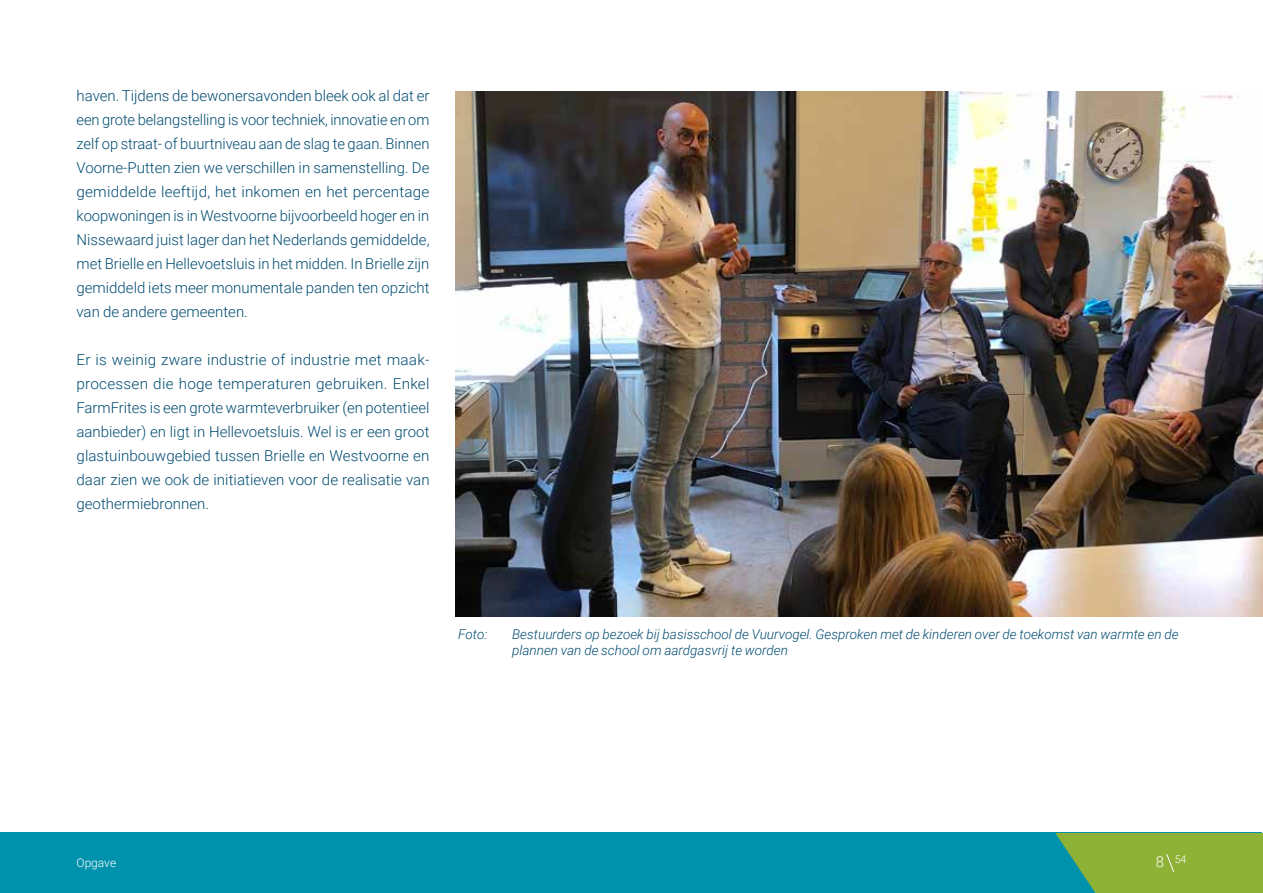
<style>
.page{position:relative;width:1263px;height:893px;background:#fff}
.page>*{position:absolute;margin:0;border:0;box-sizing:border-box;transform-origin:0 0}
.t1{font:300 15px/24px "Roboto";color:#004c71;text-align:justify}
.t2{font:italic 300 13.5px/16.2px "Roboto";color:#004c71}
.t3{font:300 12px "Roboto";color:#fff}
.t4{font:300 10.5px "Roboto";color:#fff}
.s1{font-size:15px}
</style>
<div class="page">
<img style="left:455px;top:91px;width:808px;height:526px">
<div style="left:0;top:833px;width:1262px;height:60px;background:#0091ac"></div>
<svg style="left:1055px;top:833px;width:208px;height:60px;background:#80ae40"></svg>
<p class="t1" style="left:77px;top:83px;width:354px">haven. Tijdens de bewonersavonden bleek ook al dat er een grote belangstelling is voor techniek, innovatie en om zelf op straat- of buurtniveau aan de slag te gaan. Binnen Voorne-Putten zien we verschillen in samenstelling. De gemiddelde leeftijd, het inkomen en het percentage koopwoningen is in Westvoorne bijvoorbeeld hoger en in Nissewaard juist lager dan het Nederlands gemiddelde, met Brielle en Hellevoetsluis in het midden. In Brielle zijn gemiddeld iets meer monumentale panden ten opzicht van de andere gemeenten.</p>
<p class="t1" style="left:77px;top:347px;width:355px">Er is weinig zware industrie of industrie met maak&shy;processen die hoge temperaturen gebruiken. Enkel FarmFrites is een grote warmteverbruiker (en potentieel aanbieder) en ligt in Hellevoetsluis. Wel is er een groot glastuinbouwgebied tussen Brielle en Westvoorne en daar zien we ook de initiatieven voor de realisatie van geothermiebronnen.</p>
<p class="t2" style="left:458px;top:625px;width:31px">Foto:</p>
<p class="t2" style="left:512px;top:625px;width:668px">Bestuurders op bezoek bij basisschool de Vuurvogel. Gesproken met de kinderen over de toekomst van warmte en de plannen van de school om aardgasvrij te worden</p>
<p class="t3" style="left:77px;top:855px;width:41px">Opgave</p>
<p class="t4" style="left:1156px;top:852px;width:32px"><span class="s1">8</span> 54</p>
</div>
